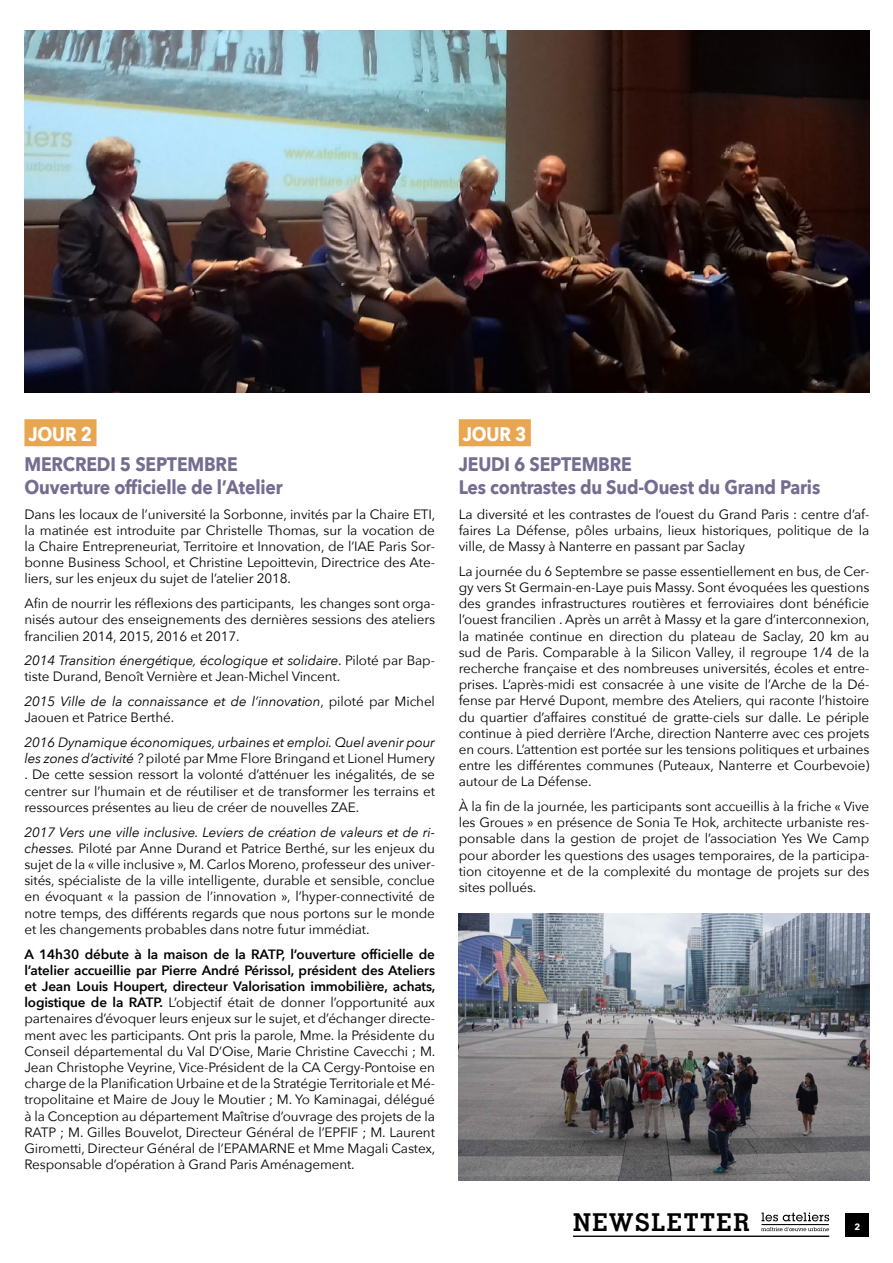
<style>
.page{position:relative;width:893px;height:1263px;background:#fff}
.page>*{position:absolute;margin:0;border:0;box-sizing:border-box;transform-origin:0 0}
.t1{font:700 24.6px "Geometric Slab 703 BT";letter-spacing:.06em;color:#000}
.t2{font:700 19.5px "Avenir Next";letter-spacing:-.01em;color:#756c90;scale:.9 1}
.t3{font:700 19.5px "Avenir Next";letter-spacing:-.01em;color:#fff;scale:.9 1}
.t4{font:13.5px/16.2px "Avenir Next";letter-spacing:-.01em;color:#000;text-align:justify}
.t5{font:italic 13.5px/16.2px "Avenir Next";letter-spacing:-.01em;color:#000}
.t6{font:700 9px "Avenir Next";color:#fff}
.s1{font-style:italic}
.s2{font-style:normal}
.s3{font-weight:600}
</style>
<div class="page">
<div style="left:24px;top:419px;width:73px;height:27px;background:#e9a651"></div>
<div style="left:459px;top:419px;width:72px;height:27px;background:#e9a651"></div>
<svg style="left:761px;top:1212px;width:68px;height:19px"></svg>
<hr style="left:573px;top:1235px;width:256px;height:2px;background:#000">
<img style="left:459px;top:913px;width:410px;height:268px">
<img style="left:24px;top:30px;width:845px;height:363px">
<div style="left:845px;top:1213px;width:24px;height:24px;background:#000"></div>
<p class="t3" style="left:28px;top:417px;width:72px">JOUR 2</p>
<p class="t2" style="left:24px;top:447px;width:238px">MERCREDI 5 SEPTEMBRE</p>
<p class="t2" style="left:24px;top:470px;width:288px">Ouverture officielle de l’Atelier</p>
<p class="t4" style="left:24px;top:505px;width:412px">Dans les locaux de l’université la Sorbonne, invités par la Chaire ETI, la matinée est introduite par Christelle Thomas, sur la vocation de la Chaire Entrepreneuriat, Territoire et Innovation, de l’IAE Paris Sor&shy;bonne Business School, et Christine Lepoittevin, Directrice des Ate&shy;liers, sur les enjeux du sujet de l’atelier 2018.</p>
<p class="t4" style="left:24px;top:595px;width:412px">Afin de nourrir les réflexions des participants, les changes sont orga&shy;nisés autour des enseignements des dernières sessions des ateliers francilien 2014, 2015, 2016 et 2017.</p>
<p class="t4" style="left:24px;top:652px;width:412px"><span class="s1">2014 Transition énergétique, écologique et solidaire</span>. Piloté par Bap&shy;tiste Durand, Benoît Vernière et Jean-Michel Vincent.</p>
<p class="t5" style="left:24px;top:693px;width:412px">2015 Ville de la connaissance et de l’innovation<span class="s2">, piloté par Michel<br>Jaouen et Patrice Berthé.</span></p>
<p class="t4" style="left:24px;top:734px;width:412px"><span class="s1">2016 Dynamique économiques, urbaines et emploi. Quel avenir pour les zones d’activité ?</span> piloté par Mme Flore Bringand et Lionel Humery . De cette session ressort la volonté d’atténuer les inégalités, de se centrer sur l’humain et de réutiliser et de transformer les terrains et ressources présentes au lieu de créer de nouvelles ZAE.</p>
<p class="t4" style="left:24px;top:823px;width:412px"><span class="s1">2017 Vers une ville inclusive. Leviers de création de valeurs et de ri&shy;chesses.</span> Piloté par Anne Durand et Patrice Berthé, sur les enjeux du sujet de la « ville inclusive », M. Carlos Moreno, professeur des univer&shy;sités, spécialiste de la ville intelligente, durable et sensible, conclue en évoquant « la passion de l’innovation », l’hyper-connectivité de notre temps, des différents regards que nous portons sur le monde et les changements probables dans notre futur immédiat.</p>
<p class="t4" style="left:24px;top:945px;width:412px"><span class="s3">A 14h30 débute à la maison de la RATP, l’ouverture officielle de l’atelier accueillie par Pierre André Périssol, président des Ateliers et Jean Louis Houpert, directeur Valorisation immobilière, achats, logistique de la RATP.</span> L’objectif était de donner l’opportunité aux partenaires d’évoquer leurs enjeux sur le sujet, et d’échanger directe&shy;ment avec les participants. Ont pris la parole, Mme. la Présidente du Conseil départemental du Val D’Oise, Marie Christine Cavecchi ; M.<br>Jean Christophe Veyrine, Vice-Président de la CA Cergy-Pontoise en charge de la Planification Urbaine et de la Stratégie Territoriale et Mé&shy;tropolitaine et Maire de Jouy le Moutier ; M. Yo Kaminagai, délégué à la Conception au département Maîtrise d’ouvrage des projets de la RATP ; M. Gilles Bouvelot, Directeur Général de l’EPFIF ; M. Laurent Girometti, Directeur Général de l’EPAMARNE et Mme Magali Castex, Responsable d’opération à Grand Paris Aménagement.</p>
<p class="t3" style="left:463px;top:417px;width:72px">JOUR 3</p>
<p class="t2" style="left:459px;top:447px;width:194px">JEUDI 6 SEPTEMBRE</p>
<p class="t2" style="left:459px;top:470px;width:403px">Les contrastes du Sud-Ouest du Grand Paris</p>
<p class="t4" style="left:459px;top:505px;width:412px">La diversité et les contrastes de l’ouest du Grand Paris : centre d’af&shy;faires La Défense, pôles urbains, lieux historiques, politique de la ville, de Massy à Nanterre en passant par Saclay</p>
<p class="t4" style="left:459px;top:562px;width:412px">La journée du 6 Septembre se passe essentiellement en bus, de Cer&shy;gy vers St Germain-en-Laye puis Massy. Sont évoquées les questions des grandes infrastructures routières et ferroviaires dont bénéficie l’ouest francilien . Après un arrêt à Massy et la gare d’interconnexion, la matinée continue en direction du plateau de Saclay, 20 km au sud de Paris. Comparable à la Silicon Valley, il regroupe 1/4 de la recherche française et des nombreuses universités, écoles et entre&shy;prises. L’après-midi est consacrée à une visite de l’Arche de la Dé&shy;fense par Hervé Dupont, membre des Ateliers, qui raconte l’histoire du quartier d’affaires constitué de gratte-ciels sur dalle. Le périple continue à pied derrière l’Arche, direction Nanterre avec ces projets en cours. L’attention est portée sur les tensions politiques et urbaines entre les différentes communes (Puteaux, Nanterre et Courbevoie) autour de La Défense.</p>
<p class="t4" style="left:459px;top:798px;width:412px">À la fin de la journée, les participants sont accueillis à la friche « Vive les Groues » en présence de Sonia Te Hok, architecte urbaniste res&shy;ponsable dans la gestion de projet de l’association Yes We Camp pour aborder les questions des usages temporaires, de la participa&shy;tion citoyenne et de la complexité du montage de projets sur des sites pollués.</p>
<p class="t1" style="left:573px;top:1207px;width:178px">NEWSLETTER</p>
<p class="t6" style="left:854px;top:1218px;width:7px">2</p>
</div>
